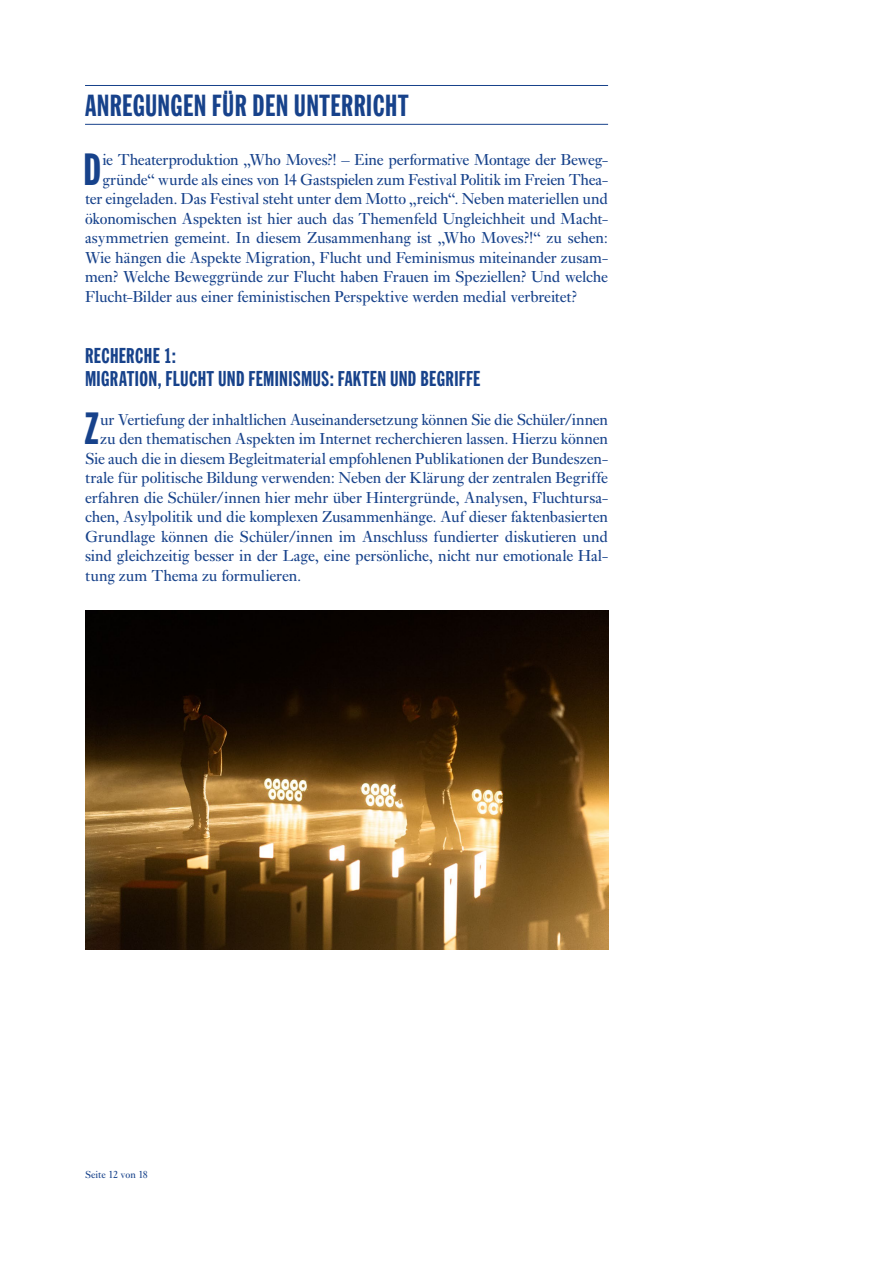
<style>
.page{position:relative;width:893px;height:1263px;background:#fff}
.page>*{position:absolute;margin:0;border:0;box-sizing:border-box;transform-origin:0 0}
.t1{font:43.95px "Kammer";color:#17428b}
.t2{font:30px "Kammer";letter-spacing:.01em;color:#17428b}
.t3{font:21px/22.5px "Kammer";letter-spacing:.01em;color:#17428b}
.t4{font:16.5px "Ehrhardt MT Std";letter-spacing:-.005em;color:#17428b}
.t5{font:10.5px "Ehrhardt MT Std";color:#17428b}
</style>
<div class="page">
<hr style="left:85px;top:85px;width:523px;height:1px;background:#17428b">
<hr style="left:85px;top:124px;width:523px;height:1px;background:#17428b">
<img style="left:85px;top:610px;width:523px;height:339px">
<h2 class="t2" style="left:85px;top:88px;width:325px">ANREGUNGEN FÜR DEN UNTERRICHT</h2>
<h1 class="t1" style="left:83px;top:144px;width:20px">D</h1>
<p class="t4" style="left:102px;top:150px;width:507px">ie Theaterproduktion „Who Moves?! – Eine performative Montage der Beweg-</p>
<p class="t4" style="left:102px;top:169px;width:507px">gründe“ wurde als eines von 14 Gastspielen zum Festival Politik im Freien Thea-</p>
<p class="t4" style="left:85px;top:189px;width:525px">ter eingeladen. Das Festival steht unter dem Motto „reich“. Neben materiellen und</p>
<p class="t4" style="left:85px;top:208px;width:524px">ökonomischen Aspekten ist hier auch das Themenfeld Ungleichheit und Macht-</p>
<p class="t4" style="left:85px;top:228px;width:524px">asymmetrien gemeint. In diesem Zusammenhang ist „Who Moves?!“ zu sehen:</p>
<p class="t4" style="left:85px;top:247px;width:524px">Wie hängen die Aspekte Migration, Flucht und Feminismus miteinander zusam-</p>
<p class="t4" style="left:85px;top:267px;width:525px">men? Welche Beweggründe zur Flucht haben Frauen im Speziellen? Und welche</p>
<p class="t4" style="left:85px;top:286px;width:494px">Flucht-Bilder aus einer feministischen Perspektive werden medial verbreitet?</p>
<p class="t3" style="left:85px;top:344px;width:397px">RECHERCHE 1:<br>MIGRATION, FLUCHT UND FEMINISMUS: FAKTEN UND BEGRIFFE</p>
<h1 class="t1" style="left:84px;top:404px;width:16px">Z</h1>
<p class="t4" style="left:100px;top:409px;width:509px">ur Vertiefung der inhaltlichen Auseinandersetzung können Sie die Schüler/innen</p>
<p class="t4" style="left:100px;top:429px;width:509px">zu den thematischen Aspekten im Internet recherchieren lassen. Hierzu können</p>
<p class="t4" style="left:85px;top:448px;width:524px">Sie auch die in diesem Begleitmaterial empfohlenen Publikationen der Bundeszen-</p>
<p class="t4" style="left:85px;top:468px;width:524px">trale für politische Bildung verwenden: Neben der Klärung der zentralen Begriffe</p>
<p class="t4" style="left:85px;top:487px;width:524px">erfahren die Schüler/innen hier mehr über Hintergründe, Analysen, Fluchtursa-</p>
<p class="t4" style="left:85px;top:507px;width:524px">chen, Asylpolitik und die komplexen Zusammenhänge. Auf dieser faktenbasierten</p>
<p class="t4" style="left:85px;top:526px;width:525px">Grundlage können die Schüler/innen im Anschluss fundierter diskutieren und</p>
<p class="t4" style="left:85px;top:546px;width:524px">sind gleichzeitig besser in der Lage, eine persönliche, nicht nur emotionale Hal-</p>
<p class="t4" style="left:85px;top:565px;width:218px">tung zum Thema zu formulieren.</p>
<p class="t5" style="left:85px;top:1168px;width:64px">Seite 12 von 18</p>
</div>
